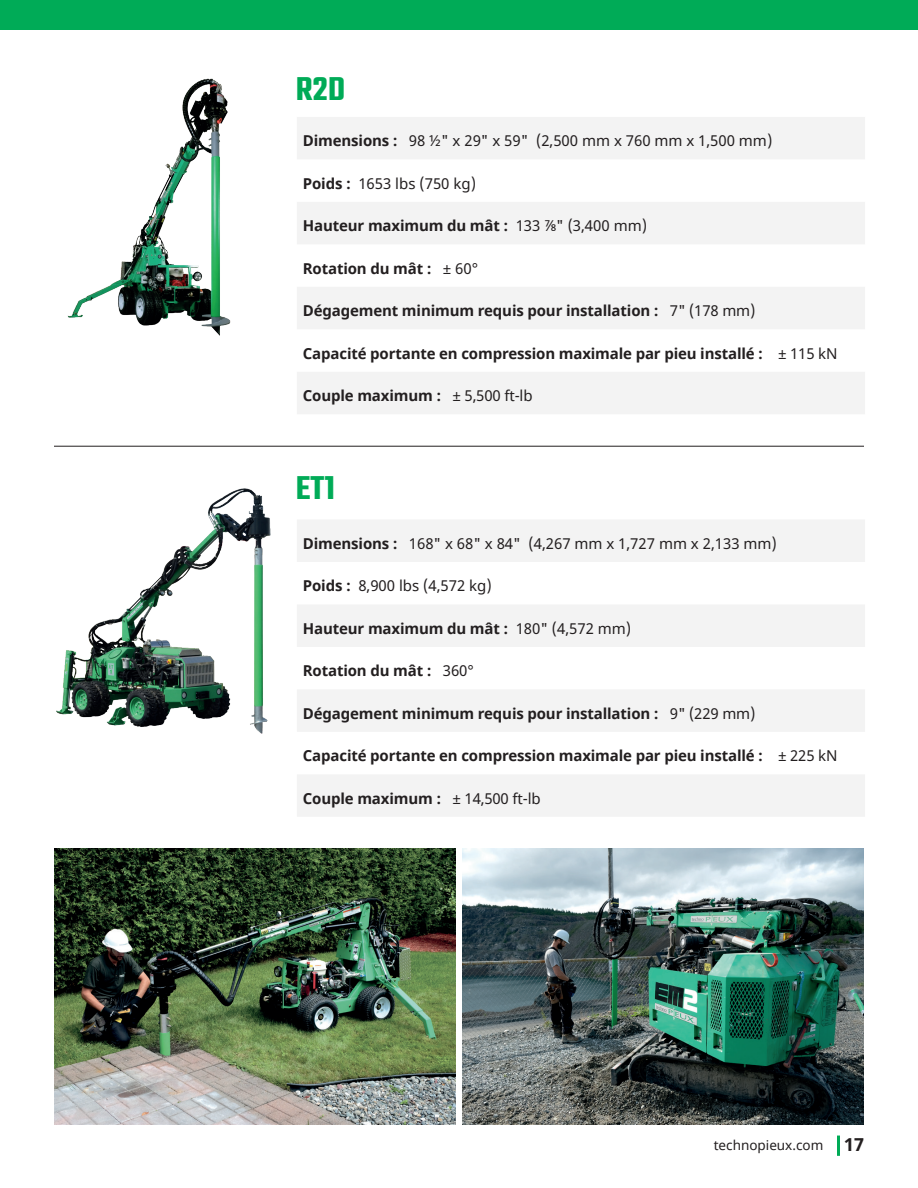
<style>
.page{position:relative;width:918px;height:1188px;background:#fff}
.page>*{position:absolute;margin:0;border:0;box-sizing:border-box;transform-origin:0 0}
.t1{font:600 36px "Teko";color:#00ab57}
.t2{font:700 15px "Noto Sans";letter-spacing:-.01em;color:#231f20}
.t3{font:15px "Noto Sans";color:#231f20}
.t4{font:13.5px "Noto Sans";color:#231f20}
.s1{font-weight:700}
.s2{font-weight:400}
.s3{font-weight:700;font-size:18px}
</style>
<div class="page">
<div style="left:0;top:0;width:918px;height:30px;background:#00ab57"></div>
<hr style="left:837px;top:1136px;width:3px;height:20px;background:#00ab57">
<img style="left:67px;top:78px;width:164px;height:258px">
<img style="left:56px;top:488px;width:214px;height:245px">
<img style="left:54px;top:849px;width:810px;height:275px">
<div style="left:456px;top:844px;width:6px;height:287px;background:#fff"></div>
<svg style="left:297px;top:117px;width:568px;height:297px;fill:#f3f3f3"></svg>
<svg style="left:297px;top:520px;width:568px;height:296px;fill:#f3f3f3"></svg>
<hr style="left:54px;top:446px;width:810px;height:1px;background:#231f20">
<h1 class="t1" style="left:296px;top:67px;width:51px">R2D</h1>
<p class="t3" style="left:303px;top:130px;width:471px"><span class="s1">Dimensions :</span> 98 ½" x 29" x 59" (2,500 mm x 760 mm x 1,500 mm)</p>
<p class="t3" style="left:303px;top:173px;width:175px"><span class="s1">Poids :</span> 1653 lbs (750 kg)</p>
<p class="t2" style="left:303px;top:215px;width:346px">Hauteur maximum du mât : <span class="s2">133 ⅞" (3,400 mm)</span></p>
<p class="t2" style="left:303px;top:258px;width:177px">Rotation du mât : <span class="s2">± 60°</span></p>
<p class="t2" style="left:303px;top:300px;width:454px">Dégagement minimum requis pour installation : <span class="s2">7" (178 mm)</span></p>
<p class="t2" style="left:303px;top:343px;width:536px">Capacité portante en compression maximale par pieu installé : <span class="s2">± 115 kN</span></p>
<p class="t2" style="left:303px;top:385px;width:231px">Couple maximum : <span class="s2">± 5,500 ft-lb</span></p>
<h1 class="t1" style="left:296px;top:466px;width:41px">ET1</h1>
<p class="t3" style="left:303px;top:533px;width:475px"><span class="s1">Dimensions :</span> 168" x 68" x 84" (4,267 mm x 1,727 mm x 2,133 mm)</p>
<p class="t3" style="left:303px;top:576px;width:190px"><span class="s1">Poids :</span> 8,900 lbs (4,572 kg)</p>
<p class="t2" style="left:303px;top:618px;width:330px">Hauteur maximum du mât : <span class="s2">180" (4,572 mm)</span></p>
<p class="t2" style="left:303px;top:660px;width:173px">Rotation du mât : <span class="s2">360°</span></p>
<p class="t2" style="left:303px;top:703px;width:454px">Dégagement minimum requis pour installation : <span class="s2">9" (229 mm)</span></p>
<p class="t2" style="left:303px;top:745px;width:536px">Capacité portante en compression maximale par pieu installé : <span class="s2">± 225 kN</span></p>
<p class="t2" style="left:303px;top:788px;width:239px">Couple maximum : <span class="s2">± 14,500 ft-lb</span></p>
<p class="t4" style="left:714px;top:1136px;width:152px">technopieux.com <span class="s3">17</span></p>
</div>
